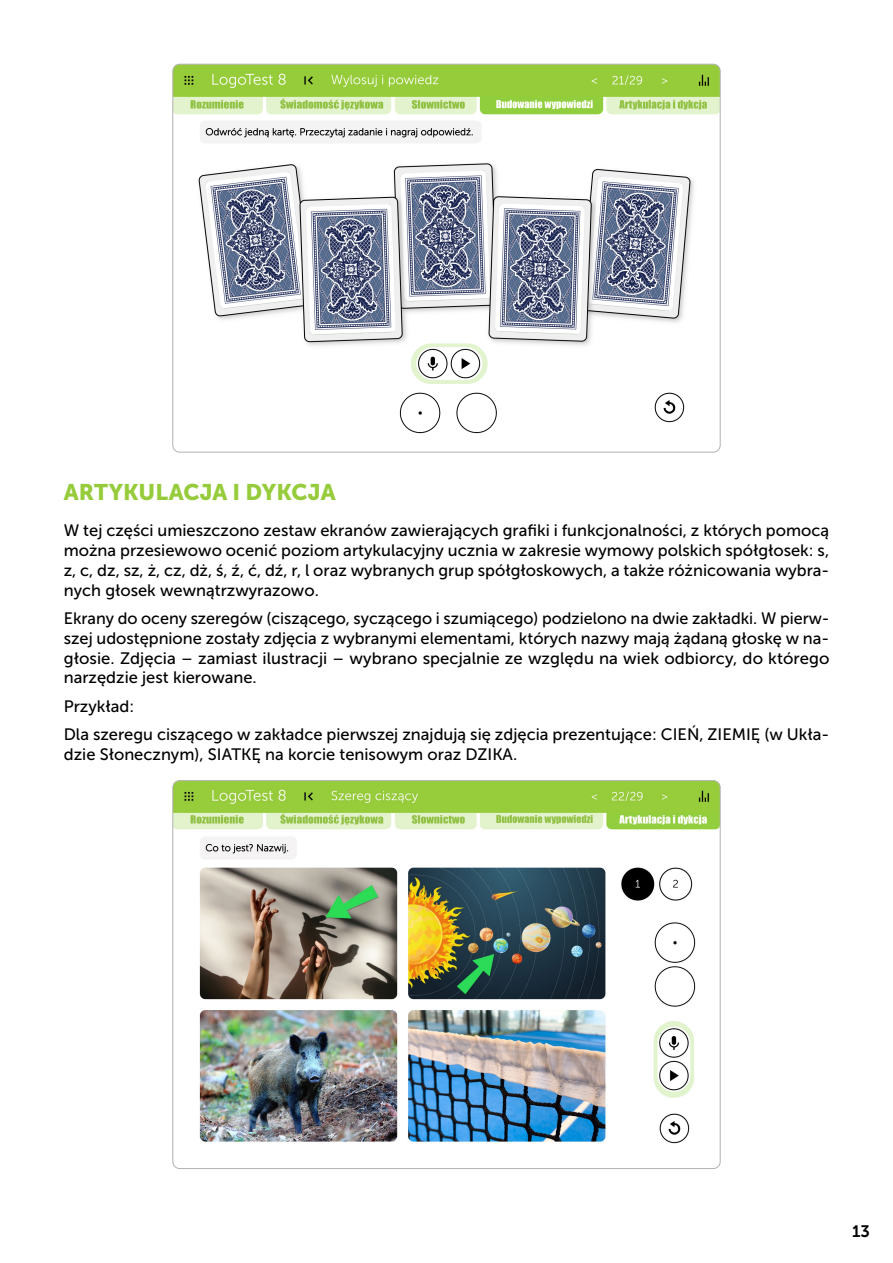
<style>
.page{position:relative;width:893px;height:1263px;background:#fff}
.page>*{position:absolute;margin:0;border:0;box-sizing:border-box;transform-origin:0 0}
.t1{font:22.5px "Museo Sans 900";color:#96cc3b}
.t2{font:16.5px/19.8px "Museo Sans 500";color:#000;text-align:justify}
.t3{font:16.5px "Museo Sans 700";color:#000}
</style>
<div class="page">
<img style="left:173px;top:65px;width:547px;height:387px">
<img style="left:174px;top:782px;width:545px;height:385px">
<h1 class="t1" style="left:64px;top:479px;width:273px">ARTYKULACJA I DYKCJA</h1>
<p class="t2" style="left:64px;top:521px;width:767px">W tej części umieszczono zestaw ekranów zawierających grafiki i funkcjonalności, z których pomocą można przesiewowo ocenić poziom artykulacyjny ucznia w zakresie wymowy polskich spółgłosek: s, z, c, dz, sz, ż, cz, dż, ś, ź, ć, dź, r, l oraz wybranych grup spółgłoskowych, a także różnicowania wybra&shy;nych głosek wewnątrzwyrazowo.</p>
<p class="t2" style="left:64px;top:608px;width:767px">Ekrany do oceny szeregów (ciszącego, syczącego i szumiącego) podzielono na dwie zakładki. W pierw&shy;szej udostępnione zostały zdjęcia z wybranymi elementami, których nazwy mają żądaną głoskę w na&shy;głosie. Zdjęcia – zamiast ilustracji – wybrano specjalnie ze względu na wiek odbiorcy, do którego narzędzie jest kierowane.</p>
<p class="t2" style="left:64px;top:692px;width:767px;line-height:28.3px">Przykład:<br>Dla szeregu ciszącego w zakładce pierwszej znajdują się zdjęcia prezentujące: CIEŃ, ZIEMIĘ (w Ukła-</p>
<p class="t2" style="left:64px;top:744px;width:455px">dzie Słonecznym), SIATKĘ na korcie tenisowym oraz DZIKA.</p>
<p class="t3" style="left:852px;top:1222px;width:19px">13</p>
</div>
